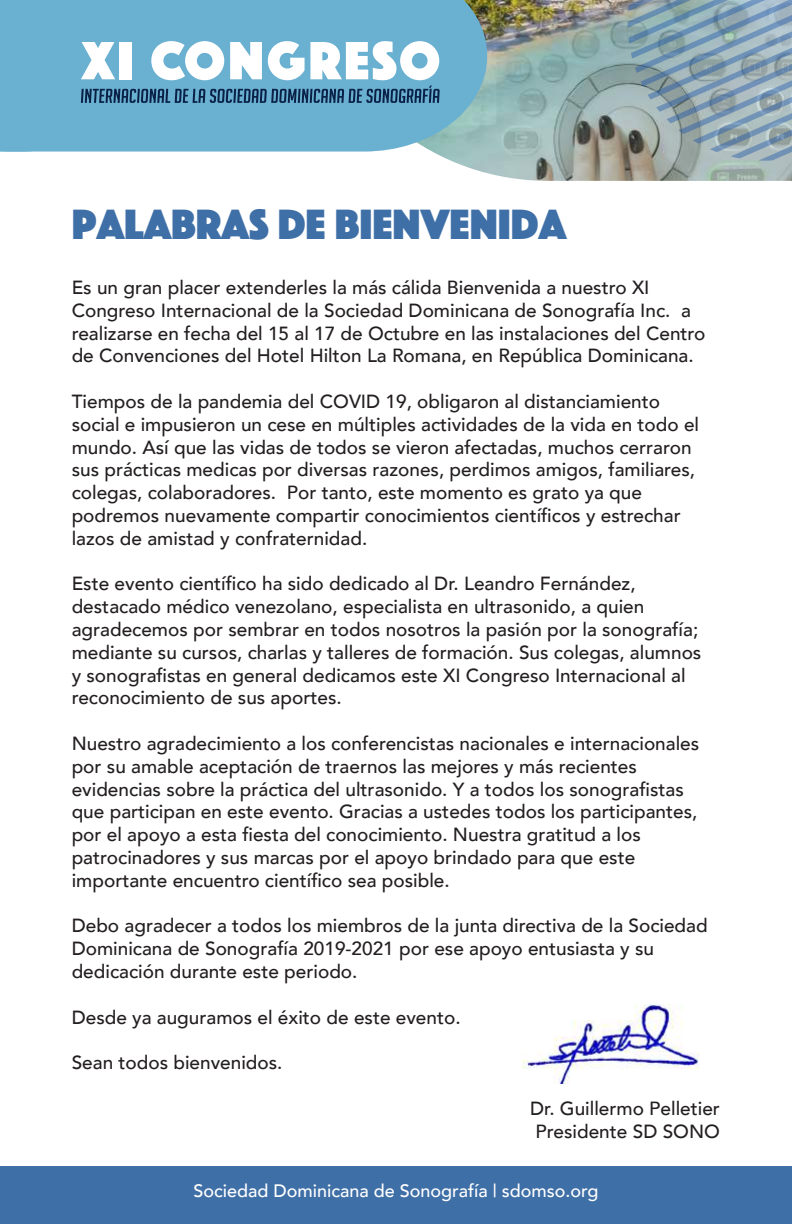
<style>
.page{position:relative;width:792px;height:1224px;background:#fff}
.page>*{position:absolute;margin:0;border:0;box-sizing:border-box;transform-origin:0 0}
.t1{font:44px "Phosphate Solid";color:#3f6fa7}
.t2{font:500 19px/22.8px "Avenir";color:#231f20}
.t3{font:500 18px "Avenir";color:#fff}
</style>
<div class="page">
<img style="left:433px;top:0;width:359px;height:181px">
<svg style="left:32px;top:0;width:455px;height:152px;fill:#69b0d1"></svg>
<div style="left:0;top:0;width:32px;height:152px;background:#69b0d1"></div>
<svg style="left:628px;top:0;width:164px;height:161px"></svg>
<svg style="left:81px;top:42px;width:34px;height:37px"></svg>
<div style="left:119px;top:42px;width:12px;height:37px;background:#fff"></div>
<svg style="left:151px;top:41px;width:73px;height:39px"></svg>
<svg style="left:230px;top:42px;width:32px;height:37px"></svg>
<svg style="left:268px;top:41px;width:171px;height:39px"></svg>
<svg style="left:81px;top:86px;width:359px;height:17px"></svg>
<img style="left:521px;top:1004px;width:178px;height:79px">
<div style="left:0;top:1166px;width:792px;height:58px;background:#3f6fa7"></div>
<h1 class="t1" style="left:72px;top:193px;width:496px">PALABRAS DE BIENVENIDA</h1>
<p class="t2" style="left:72px;top:275px;width:635px">Es un gran placer extenderles la más cálida Bienvenida a nuestro XI Congreso Internacional de la Sociedad Dominicana de Sonografía Inc. a realizarse en fecha del 15 al 17 de Octubre en las instalaciones del Centro de Convenciones del Hotel Hilton La Romana, en República Dominicana.</p>
<p class="t2" style="left:72px;top:389px;width:629px">Tiempos de la pandemia del COVID 19, obligaron al distanciamiento social e impusieron un cese en múltiples actividades de la vida en todo el mundo. Así que las vidas de todos se vieron afectadas, muchos cerraron sus prácticas medicas por diversas razones, perdimos amigos, familiares, colegas, colaboradores. Por tanto, este momento es grato ya que podremos nuevamente compartir conocimientos científicos y estrechar lazos de amistad y confraternidad.</p>
<p class="t2" style="left:72px;top:571px;width:631px">Este evento científico ha sido dedicado al Dr. Leandro Fernández, destacado médico venezolano, especialista en ultrasonido, a quien agradecemos por sembrar en todos nosotros la pasión por la sonografía; mediante su cursos, charlas y talleres de formación. Sus colegas, alumnos y sonografistas en general dedicamos este XI Congreso Internacional al reconocimiento de sus aportes.</p>
<p class="t2" style="left:72px;top:731px;width:629px">Nuestro agradecimiento a los conferencistas nacionales e internacionales por su amable aceptación de traernos las mejores y más recientes evidencias sobre la práctica del ultrasonido. Y a todos los sonografistas que participan en este evento. Gracias a ustedes todos los participantes, por el apoyo a esta fiesta del conocimiento. Nuestra gratitud a los patrocinadores y sus marcas por el apoyo brindado para que este importante encuentro científico sea posible.</p>
<p class="t2" style="left:72px;top:913px;width:638px">Debo agradecer a todos los miembros de la junta directiva de la Sociedad<br>Dominicana de Sonografía 2019-2021 por ese apoyo entusiasta y su dedicación durante este periodo.</p>
<p class="t2" style="left:72px;top:1005px;width:390px">Desde ya auguramos el éxito de este evento.</p>
<p class="t2" style="left:72px;top:1050px;width:212px">Sean todos bienvenidos.</p>
<p class="t2" style="left:530px;top:1096px;width:191px">Dr. Guillermo Pelletier<br>Presidente SD SONO</p>
<p class="t3" style="left:193px;top:1175px;width:407px">Sociedad Dominicana de Sonografía | sdomso.org</p>
</div>
